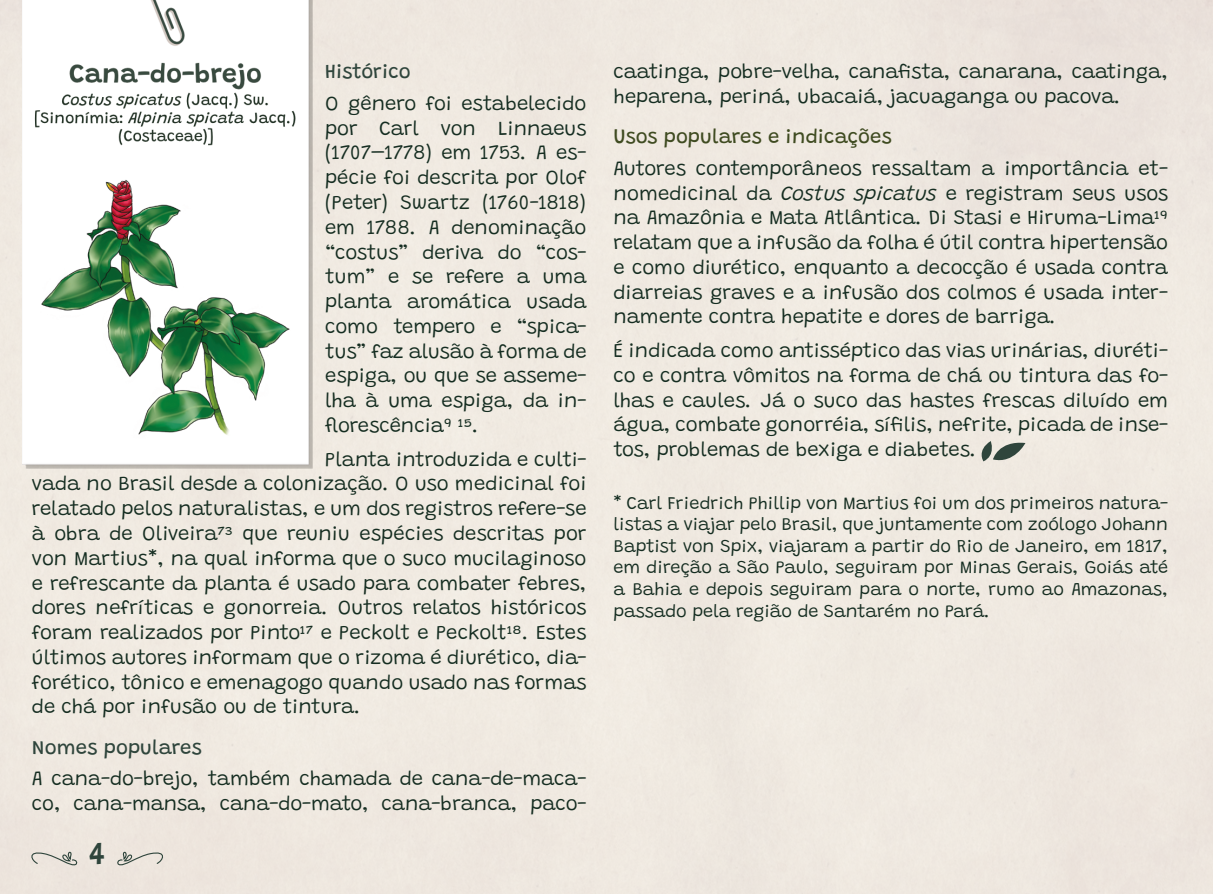
<style>
.page{position:relative;width:1213px;height:894px;background:#fff}
.page>*{position:absolute;margin:0;border:0;box-sizing:border-box;transform-origin:0 0}
.t1{font:600 31.5px "Grandstander";color:#2f453c}
.t2{font:300 20.25px/24.8px "Grandstander";letter-spacing:-.005em;color:#152d21;text-align:justify}
.t3{font:20.25px "Grandstander";color:#3f4b21}
.t4{font:20.25px "Grandstander";color:#2f453c}
.t5{font:300 18px/21.6px "Grandstander";color:#152d21;text-align:justify}
.s1{font-style:italic}
</style>
<div class="page">
<svg style="left:117px;top:848px;width:52px;height:20px"></svg>
<svg style="left:25px;top:848px;width:53px;height:20px"></svg>
<img style="left:22px;top:0;width:290px;height:468px">
<svg style="left:975px;top:440px;width:50px;height:24px"></svg>
<p class="t4" style="left:325px;top:63px;width:87px">Histórico</p>
<p class="t2" style="left:325px;top:93px;width:263px">O gênero foi estabelecido por Carl von Linnaeus (1707–1778) em 1753. A es&shy;pécie foi descrita por Olof (Peter) Swartz (1760-1818) em 1788. A denominação “costus” deriva do “cos&shy;tum” e se refere a uma planta aromática usada como tempero e “spica&shy;tus” faz alusão à forma de espiga, ou que se asseme&shy;lha à uma espiga, da in&shy;florescência⁹ ¹⁵.</p>
<p class="t2" style="left:32px;top:448px;width:556px;text-indent:293px">Planta introduzida e culti&shy;vada no Brasil desde a colonização. O uso medicinal foi relatado pelos naturalistas, e um dos registros refere-se à obra de Oliveira⁷³ que reuniu espécies descritas por von Martius*, na qual informa que o suco mucilaginoso e refrescante da planta é usado para combater febres, dores nefríticas e gonorreia. Outros relatos históricos foram realizados por Pinto¹⁷ e Peckolt e Peckolt¹⁸. Estes últimos autores informam que o rizoma é diurético, dia&shy;forético, tônico e emenagogo quando usado nas formas de chá por infusão ou de tintura.</p>
<p class="t4" style="left:32px;top:738px;width:171px">Nomes populares</p>
<p class="t2" style="left:32px;top:767px;width:556px">A cana-do-brejo, também chamada de cana-de-maca&shy;co, cana-mansa, cana-do-mato, cana-branca, paco-</p>
<h1 class="t1" style="left:88px;top:841px;width:19px">4</h1>
<p class="t2" style="left:613px;top:61px;width:556px">caatinga, pobre-velha, canafista, canarana, caatinga, heparena, periná, ubacaiá, jacuaganga ou pacova.</p>
<p class="t3" style="left:613px;top:128px;width:280px">Usos populares e indicações</p>
<p class="t2" style="left:613px;top:157px;width:556px">Autores contemporâneos ressaltam a importância et&shy;nomedicinal da <span class="s1">Costus spicatus</span> e registram seus usos na Amazônia e Mata Atlântica. Di Stasi e Hiruma-Lima¹⁹ relatam que a infusão da folha é útil contra hipertensão e como diurético, enquanto a decocção é usada contra diarreias graves e a infusão dos colmos é usada inter&shy;namente contra hepatite e dores de barriga.</p>
<p class="t2" style="left:613px;top:340px;width:556px">É indicada como antisséptico das vias urinárias, diuréti&shy;co e contra vômitos na forma de chá ou tintura das fo&shy;lhas e caules. Já o suco das hastes frescas diluído em água, combate gonorréia, sífilis, nefrite, picada de inse&shy;tos, problemas de bexiga e diabetes.</p>
<p class="t5" style="left:613px;top:493px;width:556px">* Carl Friedrich Phillip von Martius foi um dos primeiros natura&shy;listas a viajar pelo Brasil, que juntamente com zoólogo Johann Baptist von Spix, viajaram a partir do Rio de Janeiro, em 1817, em direção a São Paulo, seguiram por Minas Gerais, Goiás até a Bahia e depois seguiram para o norte, rumo ao Amazonas, passado pela região de Santarém no Pará.</p>
</div>
